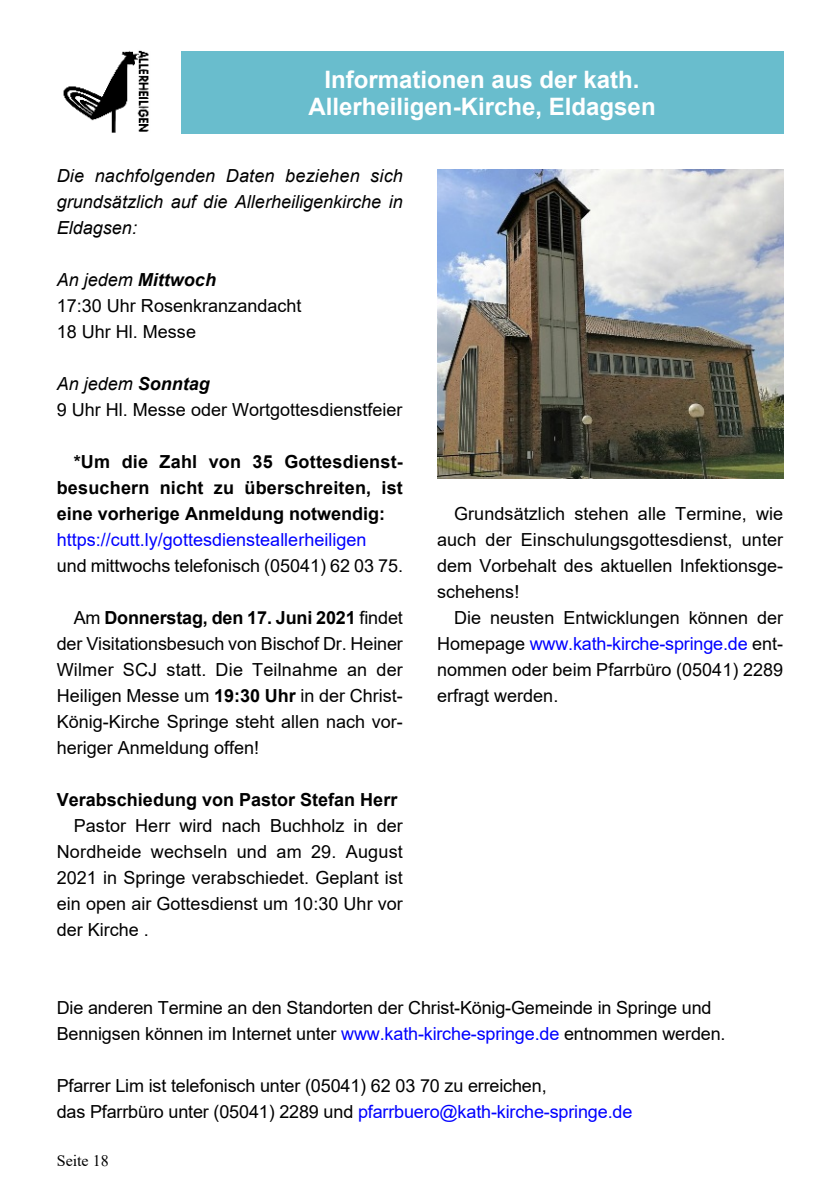
<style>
.page{position:relative;width:840px;height:1191px;background:#fff}
.page>*{position:absolute;margin:0;border:0;box-sizing:border-box;transform-origin:0 0}
.t1{font:700 24px/27.6px "Arial";color:#fff;text-align:center}
.t2{font:18px/26px "Arial";color:#000}
.t3{font:700 18px/26px "Arial";color:#000;text-align:justify}
.t4{font:italic 18px/26px "Arial";color:#000;text-align:justify}
.t5{font:18px "Arial";color:#00f}
.t6{font:16px "Times New Roman";color:#000}
.s1{font-style:italic}
.s2{font-weight:700;font-style:italic}
.s3{font-weight:700}
.s4{color:#00f}
</style>
<div class="page">
<img style="left:63px;top:50px;width:86px;height:83px">
<div style="left:181px;top:51px;width:601px;height:83px;background:#69bdcd"></div>
<img style="left:437px;top:169px;width:345px;height:310px">
<h1 class="t1" style="left:308px;top:68px;width:348px">Informationen aus der kath.<br>Allerheiligen-Kirche, Eldagsen</h1>
<p class="t4" style="left:57px;top:164px;width:347px">Die nachfolgenden Daten beziehen sich grundsätzlich auf die Allerheiligenkirche in Eldagsen:</p>
<p class="t2" style="left:57px;top:268px;width:246px"><span class="s1">An jedem</span> <span class="s2">Mittwoch<br></span>17:30 Uhr Rosenkranzandacht<br>18 Uhr Hl. Messe</p>
<p class="t2" style="left:57px;top:372px;width:347px"><span class="s1">An jedem</span> <span class="s2">Sonntag<br></span>9 Uhr Hl. Messe oder Wortgottesdienstfeier</p>
<p class="t3" style="left:57px;top:450px;width:347px;text-indent:17px">*Um die Zahl von 35 Gottesdienst&shy;besuchern nicht zu überschreiten, ist eine vorherige Anmeldung notwendig:</p>
<p class="t5" style="left:57px;top:533px;width:311px">https://cutt.ly/gottesdiensteallerheiligen</p>
<p class="t2" style="left:57px;top:554px;width:347px">und mittwochs telefonisch (05041) 62 03 75.</p>
<p class="t2" style="left:57px;top:606px;width:347px;text-align:justify;text-indent:17px">Am <span class="s3">Donnerstag, den 17. Juni 2021</span> findet der Visitationsbesuch von Bischof Dr. Heiner Wilmer SCJ statt. Die Teilnahme an der Heiligen Messe um <span class="s3">19:30 Uhr</span> in der Christ-König-Kirche Springe steht allen nach vor&shy;heriger Anmeldung offen!</p>
<p class="t3" style="left:57px;top:788px;width:342px">Verabschiedung von Pastor Stefan Herr</p>
<p class="t2" style="left:57px;top:814px;width:347px;text-align:justify;text-indent:17px">Pastor Herr wird nach Buchholz in der Nordheide wechseln und am 29. August 2021 in Springe verabschiedet. Geplant ist ein open air Gottesdienst um 10:30 Uhr vor der Kirche .</p>
<p class="t2" style="left:437px;top:502px;width:347px;text-align:justify;text-indent:17px">Grundsätzlich stehen alle Termine, wie auch der Einschulungsgottesdienst, unter dem Vorbehalt des aktuellen Infektionsge&shy;schehens!</p>
<p class="t2" style="left:437px;top:606px;width:347px;text-align:justify;text-indent:17px">Die neusten Entwicklungen können der Homepage <span class="s4">www.kath-kirche-springe.de</span> ent&shy;nommen oder beim Pfarrbüro (05041) 2289 erfragt werden.</p>
<p class="t2" style="left:57px;top:996px;width:670px">Die anderen Termine an den Standorten der Christ-König-Gemeinde in Springe und<br>Bennigsen können im Internet unter <span class="s4">www.kath-kirche-springe.de</span> entnommen werden.</p>
<p class="t2" style="left:57px;top:1074px;width:577px">Pfarrer Lim ist telefonisch unter (05041) 62 03 70 zu erreichen,<br>das Pfarrbüro unter (05041) 2289 und <span class="s4">pfarrbuero@kath-kirche-springe.de</span></p>
<p class="t6" style="left:57px;top:1155px;width:53px">Seite 18</p>
</div>
